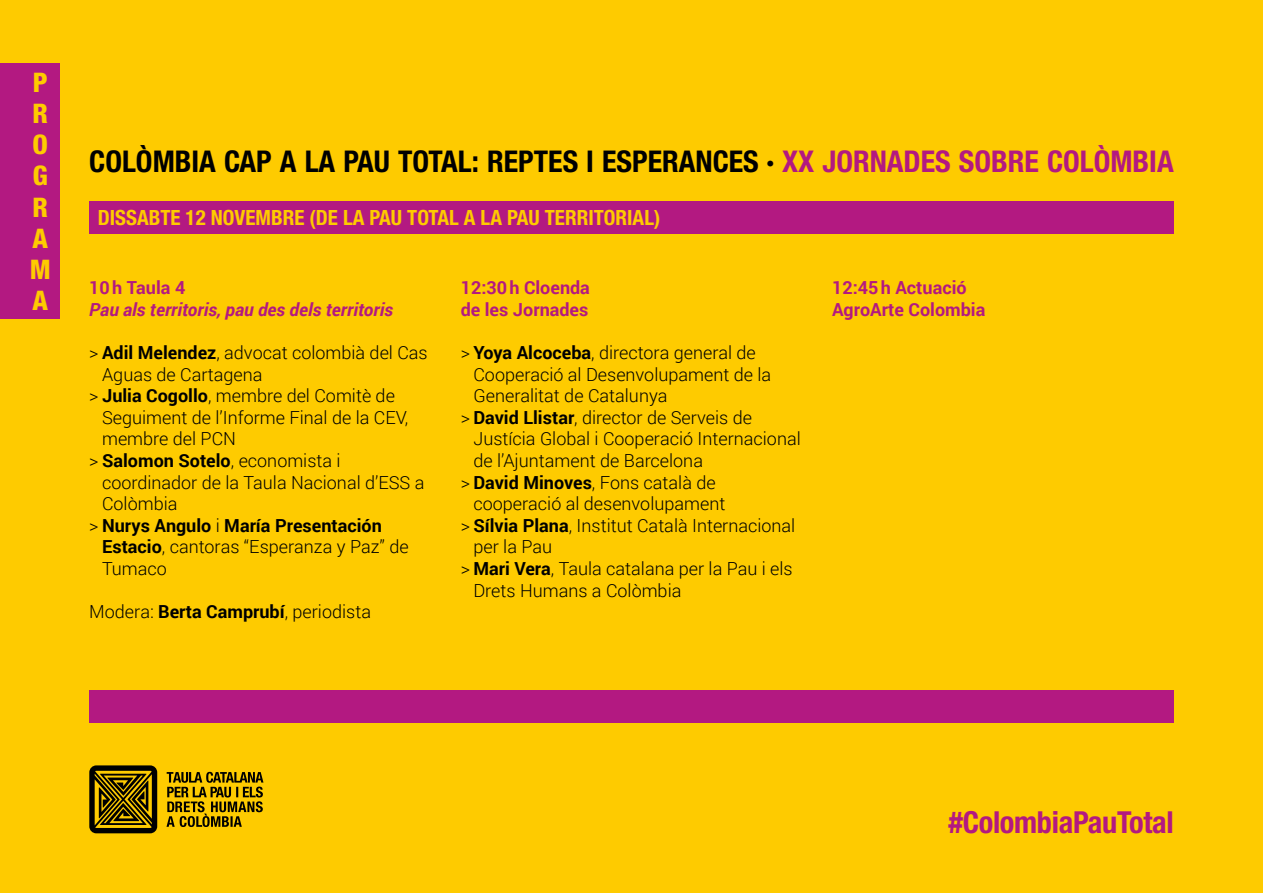
<style>
.page{position:relative;width:1263px;height:893px;background:#fecb00}
.page>*{position:absolute;margin:0;border:0;box-sizing:border-box;transform-origin:0 0}
.t1{font:700 condensed 30.3px "Helvetica Neue LT Std";letter-spacing:-.01em;color:#b31981}
.t2{font:700 condensed 30px "Helvetica Neue LT Std";color:#000}
.t3{font:800 condensed 27px/31px "Helvetica Neue LT Std";color:#fecb00;text-align:justify}
.t4{font:700 condensed 21px "Helvetica Neue LT Std";color:#fecb00}
.t5{font:300 18px "Roboto";color:#000}
.t6{font:700 18px/21.6px "Roboto";color:#b31981}
.t7{font:italic 700 18px "Roboto";color:#b31981}
.t8{font:700 18px "Roboto";color:#000}
.s1{color:#b31981}
.s2{font-weight:700}
.s3{font-weight:300}
</style>
<div class="page">
<div style="left:0;top:64px;width:34px;height:255px;background:#b31981"></div>
<div style="left:21px;top:64px;width:39px;height:255px;background:#b31981"></div>
<div style="left:89px;top:691px;width:1085px;height:32px;background:#b31981"></div>
<div style="left:89px;top:202px;width:1085px;height:32px;background:#b31981"></div>
<svg style="left:89px;top:765px;width:174px;height:68px"></svg>
<h3 class="t3" style="left:30px;top:67px;width:23px">P R O G R A M A</h3>
<h2 class="t2" style="left:89px;top:143px;width:1086px">COLÒMBIA CAP A LA PAU TOTAL: REPTES I ESPERANCES · <span class="s1">XX JORNADES SOBRE COLÒMBIA</span></h2>
<p class="t4" style="left:98px;top:205px;width:564px">DISSABTE 12 NOVEMBRE (DE LA PAU TOTAL A LA PAU TERRITORIAL)</p>
<p class="t6" style="left:89px;top:276px;width:98px">10h Taula 4</p>
<p class="t7" style="left:89px;top:297px;width:305px">Pau als territoris, pau des dels territoris</p>
<p class="t5" style="left:89px;top:340px;width:340px">&gt; <span class="s2">Adil Melendez</span>, advocat colombià del Cas</p>
<p class="t5" style="left:102px;top:362px;width:162px">Aguas de Cartagena</p>
<p class="t5" style="left:89px;top:383px;width:307px">&gt; <span class="s2">Julia Cogollo</span>, membre del Comitè de</p>
<p class="t5" style="left:102px;top:405px;width:308px">Seguiment de l’Informe Final de la CEV,</p>
<p class="t5" style="left:102px;top:427px;width:136px">membre del PCN</p>
<p class="t5" style="left:89px;top:448px;width:253px">&gt; <span class="s2">Salomon Sotelo</span>, economista i</p>
<p class="t5" style="left:102px;top:470px;width:324px">coordinador de la Taula Nacional d’ESS a</p>
<p class="t5" style="left:102px;top:491px;width:77px">Colòmbia</p>
<p class="t8" style="left:89px;top:513px;width:294px"><span class="s3">&gt;</span> Nurys Angulo <span class="s3">i</span> María Presentación</p>
<p class="t5" style="left:102px;top:535px;width:308px"><span class="s2">Estacio</span>, cantoras “Esperanza y Paz” de</p>
<p class="t5" style="left:102px;top:556px;width:66px">Tumaco</p>
<p class="t5" style="left:89px;top:599px;width:283px">Modera: <span class="s2">Berta Camprubí</span>, periodista</p>
<p class="t6" style="left:461px;top:276px;width:131px">12:30h Cloenda de les Jornades</p>
<p class="t5" style="left:461px;top:340px;width:297px">&gt; <span class="s2">Yoya Alcoceba</span>, directora general de</p>
<p class="t5" style="left:473px;top:362px;width:299px">Cooperació al Desenvolupament de la</p>
<p class="t5" style="left:473px;top:383px;width:195px">Generalitat de Catalunya</p>
<p class="t5" style="left:461px;top:405px;width:293px">&gt; <span class="s2">David Llistar</span>, director de Serveis de</p>
<p class="t5" style="left:473px;top:427px;width:329px">Justícia Global i Cooperació Internacional</p>
<p class="t5" style="left:473px;top:448px;width:231px">de l’Ajuntament de Barcelona</p>
<p class="t5" style="left:461px;top:470px;width:256px">&gt; <span class="s2">David Minoves</span>, Fons català de</p>
<p class="t5" style="left:473px;top:491px;width:253px">cooperació al desenvolupament</p>
<p class="t5" style="left:461px;top:513px;width:336px">&gt; <span class="s2">Sílvia Plana</span>, Institut Català Internacional</p>
<p class="t5" style="left:473px;top:535px;width:80px">per la Pau</p>
<p class="t5" style="left:461px;top:556px;width:334px">&gt; <span class="s2">Mari Vera</span>, Taula catalana per la Pau i els</p>
<p class="t5" style="left:473px;top:578px;width:209px">Drets Humans a Colòmbia</p>
<p class="t6" style="left:832px;top:276px;width:155px">12:45h Actuació<br>AgroArte Colombia</p>
<h1 class="t1" style="left:948px;top:804px;width:227px">#ColombiaPauTotal</h1>
</div>
